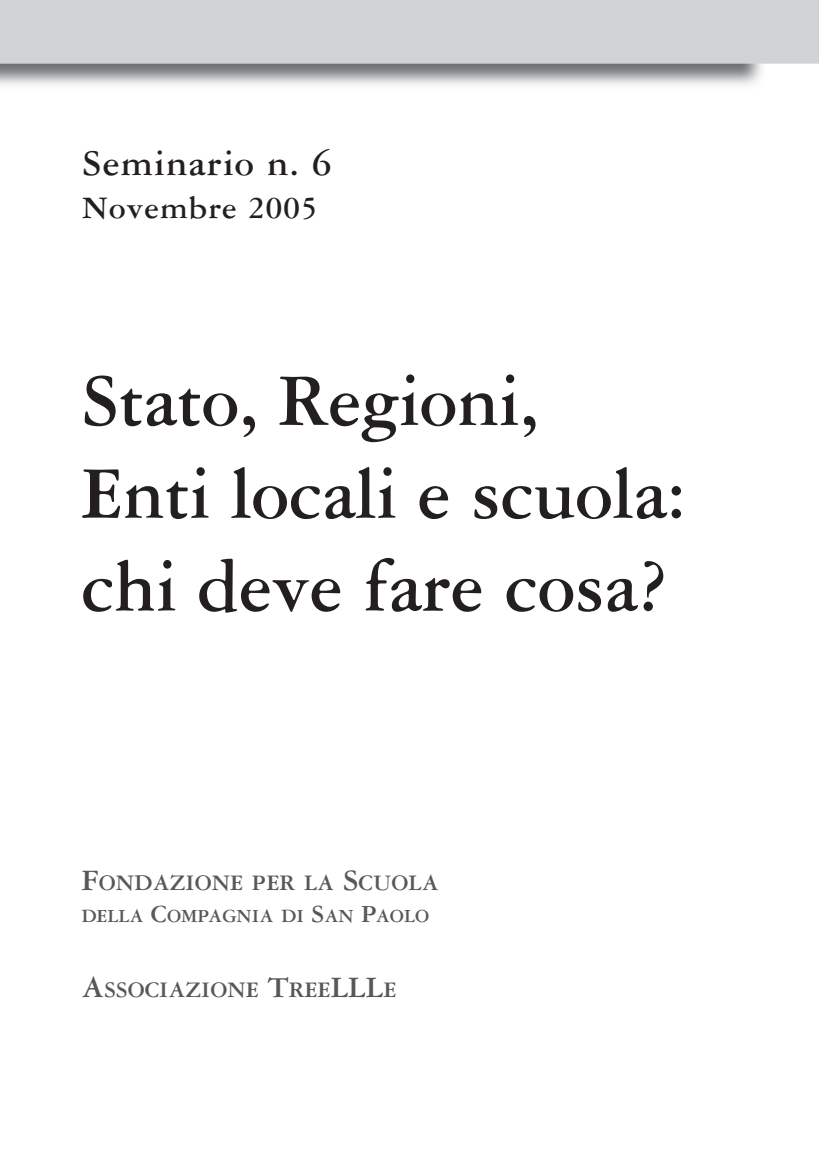
<style>
.page{position:relative;width:819px;height:1166px;background:#fff}
.page>*{position:absolute;margin:0;border:0;box-sizing:border-box;transform-origin:0 0}
.t1{font:700 78.75px/92.8px "Garamond Three";color:#231f20;scale:.95 1}
.t2{font:700 38.5px "Garamond Three";letter-spacing:.03em;color:#231f20}
.t3{font:700 33.25px "Garamond Three";letter-spacing:.03em;color:#231f20}
.t4{font:700 23.62px "Garamond Three";color:#57585a}
.t5{font:700 19.6px "Garamond Three";color:#57585a}
.s1{font-size:31.5px}
.s2{font-size:26.25px}
</style>
<div class="page">
<p class="t2" style="left:82px;top:150px;width:250px">Seminario n. 6</p>
<p class="t3" style="left:82px;top:196px;width:237px">Novembre 2005</p>
<p class="t1" style="left:81px;top:361px;width:637px">Stato, Regioni,<br>Enti locali e scuola: chi deve fare cosa?</p>
<p class="t4" style="left:81px;top:875px;width:359px"><span class="s1">F</span>ONDAZIONE PER LA <span class="s1">S</span>CUOLA</p>
<p class="t5" style="left:81px;top:909px;width:349px">DELLA <span class="s2">C</span>OMPAGNIA DI <span class="s2">S</span>AN <span class="s2">P</span>AOLO</p>
<p class="t4" style="left:81px;top:982px;width:316px"><span class="s1">A</span>SSOCIAZIONE <span class="s1">T</span>REE<span class="s1">LLL</span>E</p>
</div>
